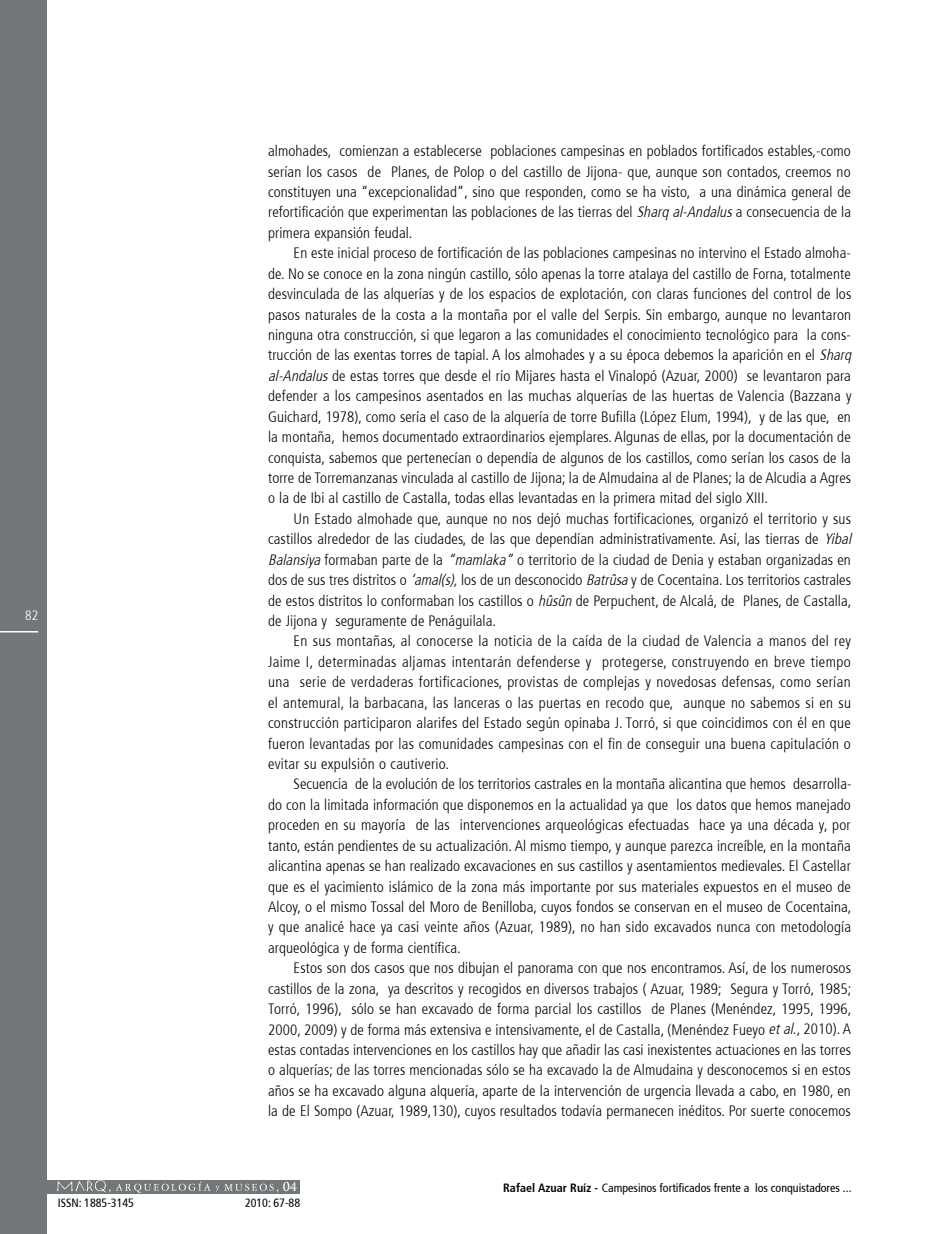
<style>
.page{position:relative;width:949px;height:1234px;background:#fff}
.page>*{position:absolute;margin:0;border:0;box-sizing:border-box;transform-origin:0 0}
.t1{font:300 condensed 15px/20.4px "Frutiger 47";letter-spacing:.005em;color:#000;text-align:justify}
.t2{font:300 condensed 13.5px "Frutiger 47";color:#fff}
.t3{font:condensed 12px "Frutiger 57";color:#000}
.t4{font:700 12px "Trajan Pro";color:#fff}
.s1{font-style:italic}
.s2{font-family:"Frutiger 67";font-weight:700}
</style>
<div class="page">
<div style="left:0;top:0;width:47px;height:1233px;background:#72787a"></div>
<hr style="left:0;top:631px;width:38px;height:1px;background:#fff">
<div style="left:47px;top:1179px;width:252px;height:14px;background:#72787a"></div>
<img style="left:56px;top:1179px;width:55px;height:13px">
<svg style="left:115px;top:1181px;width:95px;height:11px"></svg>
<svg style="left:216px;top:1183px;width:57px;height:7px"></svg>
<p class="t2" style="left:25px;top:607px;width:15px">82</p>
<p class="t1" style="left:268px;top:141px;width:584px">almohades, comienzan a establecerse poblaciones campesinas en poblados fortificados estables,-como serían los casos de Planes, de Polop o del castillo de Jijona- que, aunque son contados, creemos no constituyen una “excepcionalidad”, sino que responden, como se ha visto, a una dinámica general de refortificación que experimentan las poblaciones de las tierras del <span class="s1">Sharq al-Andalus</span>a consecuencia de la primera expansión feudal.</p>
<p class="t1" style="left:268px;top:243px;width:588px;text-align:left;text-indent:26px">En este inicial proceso de fortificación de las poblaciones campesinas no intervino el Estado almoha&shy;de. No se conoce en la zona ningún castillo, sólo apenas la torre atalaya del castillo de Forna, totalmente desvinculada de las alquerías y de los espacios de explotación, con claras funciones del control de los pasos naturales de la costa a la montaña por el valle del Serpis. Sin embargo, aunque no levantaron ninguna otra construcción, si que legaron a las comunidades el conocimiento tecnológico para la cons&shy;trucción de las exentas torres de tapial. A los almohades y a su época debemos la aparición en el <span class="s1">Sharq al-Andalus</span> de estas torres que desde el río Mijares hasta el Vinalopó (Azuar, 2000) se levantaron para defender a los campesinos asentados en las muchas alquerías de las huertas de Valencia (Bazzana y Guichard, 1978), como sería el caso de la alquería de torre Bufilla (López Elum, 1994), y de las que, en la montaña, hemos documentado extraordinarios ejemplares. Algunas de ellas, por la documentación de conquista, sabemos que pertenecían o dependía de algunos de los castillos, como serían los casos de la torre de Torremanzanas vinculada al castillo de Jijona; la de Almudaina al de Planes; la de Alcudia a Agres o la de Ibi al castillo de Castalla, todas ellas levantadas en la primera mitad del siglo XIII.</p>
<p class="t1" style="left:268px;top:508px;width:588px;text-align:left;text-indent:26px">Un Estado almohade que, aunque no nos dejó muchas fortificaciones, organizó el territorio y sus castillos alrededor de las ciudades, de las que dependían administrativamente. Así, las tierras de <span class="s1">Yibal Balansiya</span> formaban parte de la <span class="s1">“mamlaka”</span> o territorio de la ciudad de Denia y estaban organizadas en dos de sus tres distritos o <span class="s1">‘amal(s),</span>los de un desconocido <span class="s1">Batrûsa</span>y de Cocentaina. Los territorios castrales de estos distritos lo conformaban los castillos o <span class="s1">hûsûn</span> de Perpuchent, de Alcalá, de Planes, de Castalla, de Jijona y seguramente de Penáguilala.</p>
<p class="t1" style="left:268px;top:631px;width:584px;text-indent:26px">En sus montañas, al conocerse la noticia de la caída de la ciudad de Valencia a manos del rey Jaime I, determinadas aljamas intentarán defenderse y protegerse, construyendo en breve tiempo una serie de verdaderas fortificaciones, provistas de complejas y novedosas defensas, como serían el antemural, la barbacana, las lanceras o las puertas en recodo que, aunque no sabemos si en su construcción participaron alarifes del Estado según opinaba J. Torró, si que coincidimos con él en que fueron levantadas por las comunidades campesinas con el fin de conseguir una buena capitulación o evitar su expulsión o cautiverio.</p>
<p class="t1" style="left:268px;top:774px;width:584px;text-indent:26px">Secuencia de la evolución de los territorios castrales en la montaña alicantina que hemos desarrolla&shy;do con la limitada información que disponemos en la actualidad ya que los datos que hemos manejado proceden en su mayoría de las intervenciones arqueológicas efectuadas hace ya una década y, por tanto, están pendientes de su actualización. Al mismo tiempo, y aunque parezca increíble, en la montaña alicantina apenas se han realizado excavaciones en sus castillos y asentamientos medievales. El Castellar que es el yacimiento islámico de la zona más importante por sus materiales expuestos en el museo de Alcoy, o el mismo Tossal del Moro de Benilloba, cuyos fondos se conservan en el museo de Cocentaina, y que analicé hace ya casi veinte años (Azuar, 1989), no han sido excavados nunca con metodología arqueológica y de forma científica.</p>
<p class="t1" style="left:268px;top:957px;width:584px;text-indent:26px">Estos son dos casos que nos dibujan el panorama con que nos encontramos. Así, de los numerosos castillos de la zona, ya descritos y recogidos en diversos trabajos ( Azuar, 1989; Segura y Torró, 1985; Torró, 1996), sólo se han excavado de forma parcial los castillos de Planes (Menéndez, 1995, 1996, 2000, 2009) y de forma más extensiva e intensivamente, el de Castalla, (Menéndez Fueyo <span class="s1">etal</span>., 2010). A estas contadas intervenciones en los castillos hay que añadir las casi inexistentes actuaciones en las torres o alquerías; de las torres mencionadas sólo se ha excavado la de Almudaina y desconocemos si en estos años se ha excavado alguna alquería, aparte de la intervención de urgencia llevada a cabo, en 1980, en la de El Sompo (Azuar, 1989,130), cuyos resultados todavía permanecen inéditos. Por suerte conocemos</p>
<p class="t4" style="left:108px;top:1178px;width:4px">,</p>
<p class="t4" style="left:276px;top:1178px;width:23px">, 04</p>
<p class="t3" style="left:503px;top:1180px;width:350px"><span class="s2">Rafael Azuar Ruíz -</span> Campesinos fortificados frente a los conquistadores ...</p>
<p class="t3" style="left:58px;top:1195px;width:78px">ISSN: 1885-3145</p>
<p class="t3" style="left:245px;top:1195px;width:57px">2010: 67-88</p>
</div>
